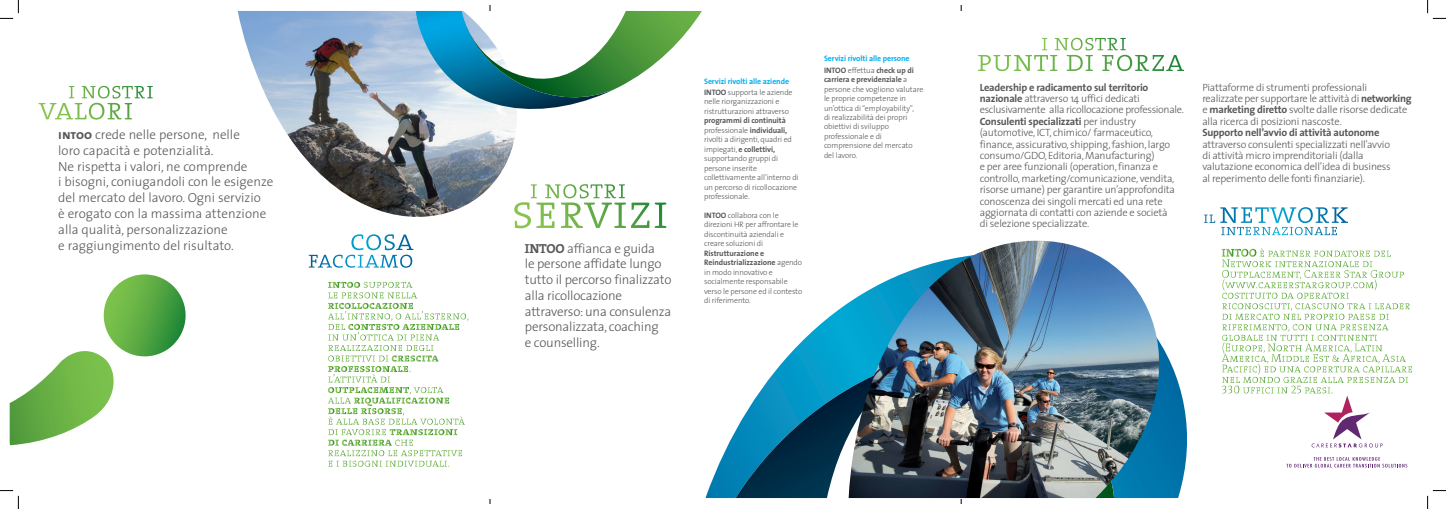
<style>
.page{position:relative;width:1446px;height:509px;background:#fff}
.page>*{position:absolute;margin:0;border:0;box-sizing:border-box;transform-origin:0 0}
.t1{font:300 13.12px/15.8px "The Sans";color:#57585a}
.t2{font:300 10.5px/11.4px "The Sans";letter-spacing:-.02em;color:#57585a}
.t3{font:700 10.5px "The Sans";letter-spacing:-.02em;color:#57585a}
.t4{font:300 7.88px/9.5px "The Sans";letter-spacing:-.015em;color:#57585a}
.t5{font:700 7.88px/11.2px "The Sans";letter-spacing:-.01em;color:#00aeef}
.s1{font-family:"The Sans Bold Caps";font-weight:400}
.s2{font-family:"The Serif Bold Caps";font-weight:400}
.s3{color:#57585a}
.s4{font-weight:300;color:#57585a}
.s5{font-weight:700}
</style>
<div class="page">
<hr style="left:961px;top:6px;width:1px;height:496px;background:#000">
<hr style="left:490px;top:6px;width:1px;height:496px;background:#000">
<img style="left:238px;top:11px;width:278px;height:206px">
<svg style="left:416px;top:11px;width:286px;height:114px"></svg>
<svg style="left:706px;top:303px;width:481px;height:194px"></svg>
<svg style="left:735px;top:352px;width:113px;height:145px"></svg>
<img style="left:848px;top:240px;width:311px;height:257px">
<svg style="left:309px;top:234px;width:104px;height:33px"></svg>
<svg style="left:514px;top:184px;width:135px;height:44px"></svg>
<svg style="left:655px;top:202px;width:11px;height:26px"></svg>
<svg style="left:10px;top:274px;width:176px;height:170px"></svg>
<svg style="left:328px;top:281px;width:141px;height:185px"></svg>
<svg style="left:38px;top:86px;width:115px;height:33px"></svg>
<svg style="left:978px;top:38px;width:206px;height:33px"></svg>
<svg style="left:1204px;top:207px;width:144px;height:28px"></svg>
<svg style="left:1221px;top:248px;width:191px;height:199px"></svg>
<svg style="left:1286px;top:457px;width:121px;height:10px"></svg>
<svg style="left:0;top:1px;width:19px;height:18px"></svg>
<svg style="left:0;top:490px;width:19px;height:18px"></svg>
<svg style="left:1427px;top:1px;width:19px;height:18px"></svg>
<svg style="left:1427px;top:490px;width:19px;height:18px"></svg>
<p class="t1" style="left:58px;top:126px;width:217px"><span class="s1">intoo</span> crede nelle persone, nelle<br>loro capacità e potenzialità.<br>Ne rispetta i valori, ne comprende<br>i bisogni, coniugandoli con le esigenze del mercato del lavoro. Ogni servizio<br>è erogato con la massima attenzione alla qualità, personalizzazione<br>e raggiungimento del risultato.</p>
<p class="t1" style="left:525px;top:239px;width:148px"><span class="s2">INTOO</span> affianca e guida<br>le persone affidate lungo tutto il percorso finalizzato alla ricollocazione attraverso: una consulenza personalizzata, coaching<br>e counselling.</p>
<p class="t5" style="left:704px;top:75px;width:90px">Servizi rivolti alle aziende<br><span class="s3">INTOO</span> <span class="s4">supporta le aziende</span></p>
<p class="t4" style="left:704px;top:96px;width:86px">nelle riorganizzazioni e ristrutturazioni attraverso</p>
<p class="t4" style="left:704px;top:115px;width:96px"><span class="s5">programmi di continuità </span>professionale <span class="s5">individuali, </span>rivolti a dirigenti, quadri ed impiegati, <span class="s5">e collettivi, </span>supportando gruppi di persone inserite collettivamente all’interno di un percorso di ricollocazione professionale.</p>
<p class="t4" style="left:704px;top:210px;width:96px"><span class="s5">INTOO</span> collabora con le direzioni HR per affrontare le discontinuità aziendali e creare soluzioni di</p>
<p class="t4" style="left:704px;top:248px;width:100px"><span class="s5">Ristrutturazione e<br>Reindustrializzazione</span> agendo in modo innovativo e socialmente responsabile verso le persone ed il contesto di riferimento.</p>
<p class="t5" style="left:824px;top:53px;width:91px">Servizi rivolti alle persone<br><span class="s3">INTOO</span> <span class="s4">effettua</span> <span class="s3">check up di</span></p>
<p class="t4" style="left:824px;top:74px;width:101px"><span class="s5">carriera e previdenziale</span> a persone che vogliono valutare le proprie competenze in un’ottica di “employability”,<br>di realizzabilità dei propri obiettivi di sviluppo professionale e di comprensione del mercato del lavoro.</p>
<p class="t2" style="left:979px;top:81px;width:206px"><span class="s5">Leadership e radicamento sul territorio nazionale</span> attraverso 14 uffici dedicati esclusivamente alla ricollocazione professionale.<br><span class="s5">Consulenti specializzati</span> per industry (automotive, ICT, chimico/ farmaceutico, finance, assicurativo, shipping, fashion, largo consumo/GDO, Editoria, Manufacturing)<br>e per aree funzionali (operation, finanza e controllo, marketing/comunicazione, vendita, risorse umane) per garantire un’approfondita conoscenza dei singoli mercati ed una rete aggiornata di contatti con aziende e società<br>di selezione specializzate.</p>
<p class="t2" style="left:1202px;top:81px;width:211px">Piattaforme di strumenti professionali<br>realizzate per supportare le attività di <span class="s5">networking </span>e <span class="s5">marketing diretto</span> svolte dalle risorse dedicate alla ricerca di posizioni nascoste.</p>
<p class="t3" style="left:1202px;top:124px;width:179px">Supporto nell’avvio di attività autonome</p>
<p class="t2" style="left:1202px;top:138px;width:190px">attraverso consulenti specializzati nell’avvio di attività micro imprenditoriali (dalla valutazione economica dell’idea di business al reperimento delle fonti finanziarie).</p>
</div>
